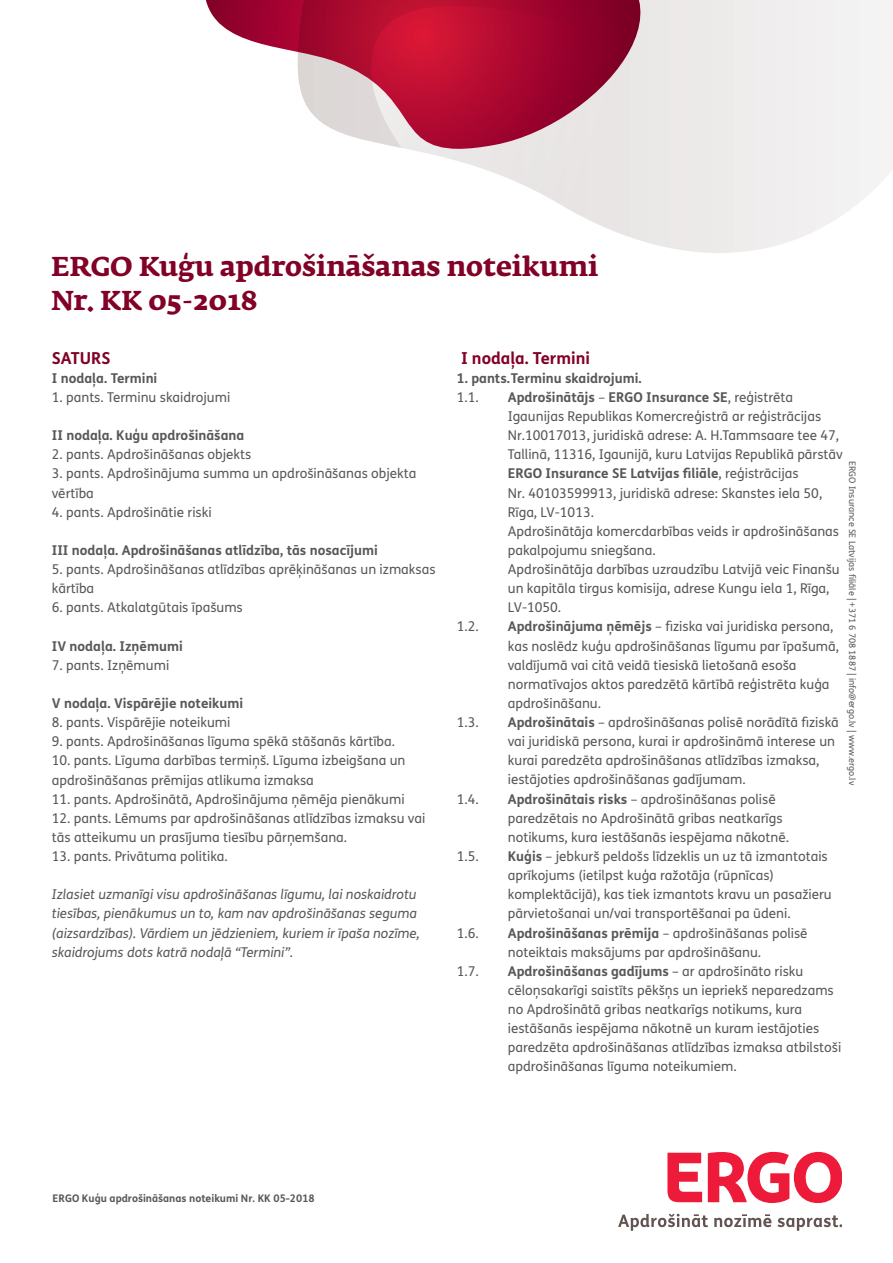
<style>
.page{position:relative;width:893px;height:1263px;background:#fff}
.page>*{position:absolute;margin:0;border:0;box-sizing:border-box;transform-origin:0 0}
.t1{font:700 27px/33.5px "Fedra Serif A Pro";color:#820126}
.t2{font:700 16.5px "FS Me";color:#820126}
.t3{font:13.5px/19.2px "FS Me";color:#57585a}
.t4{font:italic 13.5px/19.2px "FS Me";color:#57585a}
.t5{font:700 13.5px "FS Me";color:#57585a}
.t6{font:700 10.5px "FS Me";color:#57585a}
.t7{font:9px "FS Me";color:#57585a}
.s1{font-weight:700}
</style>
<div class="page">
<svg style="left:652px;top:0;width:241px;height:253px"></svg>
<svg style="left:409px;top:0;width:243px;height:244px"></svg>
<svg style="left:206px;top:0;width:436px;height:149px"></svg>
<svg style="left:708px;top:1152px;width:134px;height:51px"></svg>
<svg style="left:667px;top:1153px;width:35px;height:49px"></svg>
<svg style="left:618px;top:1213px;width:90px;height:18px"></svg>
<svg style="left:714px;top:1214px;width:57px;height:13px"></svg>
<svg style="left:778px;top:1215px;width:64px;height:16px"></svg>
<h1 class="t1" style="left:51px;top:250px;width:549px">ERGO Kuģu apdrošināšanas noteikumi<br>Nr. KK 05-2018</h1>
<p class="t2" style="left:52px;top:345px;width:60px">SATURS</p>
<p class="t5" style="left:52px;top:367px;width:107px">I nodaļa. Termini</p>
<p class="t3" style="left:52px;top:387px;width:180px">1. pants. Terminu skaidrojumi</p>
<p class="t5" style="left:52px;top:425px;width:194px">II nodaļa. Kuģu apdrošināšana</p>
<p class="t3" style="left:52px;top:445px;width:201px">2. pants. Apdrošināšanas objekts</p>
<p class="t3" style="left:52px;top:464px;width:366px">3. pants. Apdrošinājuma summa un apdrošināšanas objekta vērtība</p>
<p class="t3" style="left:52px;top:502px;width:161px">4. pants. Apdrošinātie riski</p>
<p class="t5" style="left:52px;top:540px;width:327px">III nodaļa. Apdrošināšanas atlīdzība, tās nosacījumi</p>
<p class="t3" style="left:52px;top:559px;width:385px">5. pants. Apdrošināšanas atlīdzības aprēķināšanas un izmaksas kārtība</p>
<p class="t3" style="left:52px;top:598px;width:192px">6. pants. Atkalatgūtais īpašums</p>
<p class="t5" style="left:52px;top:635px;width:132px">IV nodaļa. Izņēmumi</p>
<p class="t3" style="left:52px;top:655px;width:119px">7. pants. Izņēmumi</p>
<p class="t5" style="left:52px;top:693px;width:193px">V nodaļa. Vispārējie noteikumi</p>
<p class="t3" style="left:52px;top:712px;width:180px">8. pants. Vispārējie noteikumi</p>
<p class="t3" style="left:52px;top:732px;width:345px">9. pants. Apdrošināšanas līguma spēkā stāšanās kārtība.</p>
<p class="t3" style="left:52px;top:751px;width:355px">10. pants. Līguma darbības termiņš. Līguma izbeigšana un apdrošināšanas prēmijas atlikuma izmaksa</p>
<p class="t3" style="left:52px;top:789px;width:354px">11. pants. Apdrošinātā, Apdrošinājuma ņēmēja pienākumi</p>
<p class="t3" style="left:52px;top:808px;width:375px">12. pants. Lēmums par apdrošināšanas atlīdzības izmaksu vai tās atteikumu un prasījuma tiesību pārņemšana.</p>
<p class="t3" style="left:52px;top:846px;width:177px">13. pants. Privātuma politika.</p>
<p class="t4" style="left:52px;top:885px;width:370px">Izlasiet uzmanīgi visu apdrošināšanas līgumu, lai noskaidrotu tiesības, pienākumus un to, kam nav apdrošināšanas seguma (aizsardzības). Vārdiem un jēdzieniem, kuriem ir īpaša nozīme, skaidrojums dots katrā nodaļā “Termini”.</p>
<p class="t2" style="left:461px;top:345px;width:130px">I nodaļa. Termini</p>
<p class="t5" style="left:457px;top:367px;width:186px">1. pants.Terminu skaidrojumi.</p>
<p class="t3" style="left:457px;top:387px;width:23px">1.1.</p>
<p class="t3" style="left:508px;top:387px;width:336px"><span class="s1">Apdrošinātājs</span> – <span class="s1">ERGO Insurance SE</span>, reģistrēta Igaunijas Republikas Komercreģistrā ar reģistrācijas Nr.10017013, juridiskā adrese: A. H.Tammsaare tee 47, Tallinā, 11316, Igaunijā, kuru Latvijas Republikā pārstāv <span class="s1">ERGO Insurance SE Latvijas filiāle</span>, reģistrācijas<br>Nr. 40103599913, juridiskā adrese: Skanstes iela 50, Rīga, LV-1013.<br>Apdrošinātāja komercdarbības veids ir apdrošināšanas pakalpojumu sniegšana.<br>Apdrošinātāja darbības uzraudzību Latvijā veic Finanšu un kapitāla tirgus komisija, adrese Kungu iela 1, Rīga, LV-1050.</p>
<p class="t3" style="left:457px;top:617px;width:23px">1.2.</p>
<p class="t3" style="left:508px;top:617px;width:333px"><span class="s1">Apdrošinājuma ņēmējs</span> – fiziska vai juridiska persona, kas noslēdz kuģu apdrošināšanas līgumu par īpašumā, valdījumā vai citā veidā tiesiskā lietošanā esoša normatīvajos aktos paredzētā kārtībā reģistrēta kuģa apdrošināšanu.</p>
<p class="t3" style="left:457px;top:712px;width:23px">1.3.</p>
<p class="t3" style="left:508px;top:712px;width:332px"><span class="s1">Apdrošinātais</span> – apdrošināšanas polisē norādītā fiziskā vai juridiskā persona, kurai ir apdrošināmā interese un kurai paredzēta apdrošināšanas atlīdzības izmaksa, iestājoties apdrošināšanas gadījumam.</p>
<p class="t3" style="left:457px;top:789px;width:23px">1.4.</p>
<p class="t3" style="left:508px;top:789px;width:283px"><span class="s1">Apdrošinātais risks</span> – apdrošināšanas polisē paredzētais no Apdrošinātā gribas neatkarīgs notikums, kura iestāšanās iespējama nākotnē.</p>
<p class="t3" style="left:457px;top:846px;width:23px">1.5.</p>
<p class="t3" style="left:508px;top:846px;width:325px"><span class="s1">Kuģis</span> – jebkurš peldošs līdzeklis un uz tā izmantotais aprīkojums (ietilpst kuģa ražotāja (rūpnīcas) komplektācijā), kas tiek izmantots kravu un pasažieru pārvietošanai un/vai transportēšanai pa ūdeni.</p>
<p class="t3" style="left:457px;top:923px;width:23px">1.6.</p>
<p class="t3" style="left:508px;top:923px;width:301px"><span class="s1">Apdrošināšanas prēmija</span> – apdrošināšanas polisē noteiktais maksājums par apdrošināšanu.</p>
<p class="t3" style="left:457px;top:961px;width:23px">1.7.</p>
<p class="t3" style="left:508px;top:961px;width:335px"><span class="s1">Apdrošināšanas gadījums</span> – ar apdrošināto risku cēloņsakarīgi saistīts pēkšņs un iepriekš neparedzams no Apdrošinātā gribas neatkarīgs notikums, kura iestāšanās iespējama nākotnē un kuram iestājoties paredzēta apdrošināšanas atlīdzības izmaksa atbilstoši apdrošināšanas līguma noteikumiem.</p>
<p class="t7" style="left:858px;top:461px;width:325px;rotate:90deg">ERGO Insurance SE Latvijas filiāle | +371 6 708 1887 | info@ergo.lv | www.ergo.lv</p>
<p class="t6" style="left:53px;top:1190px;width:264px">ERGO Kuģu apdrošināšanas noteikumi Nr. KK 05-2018</p>
</div>
